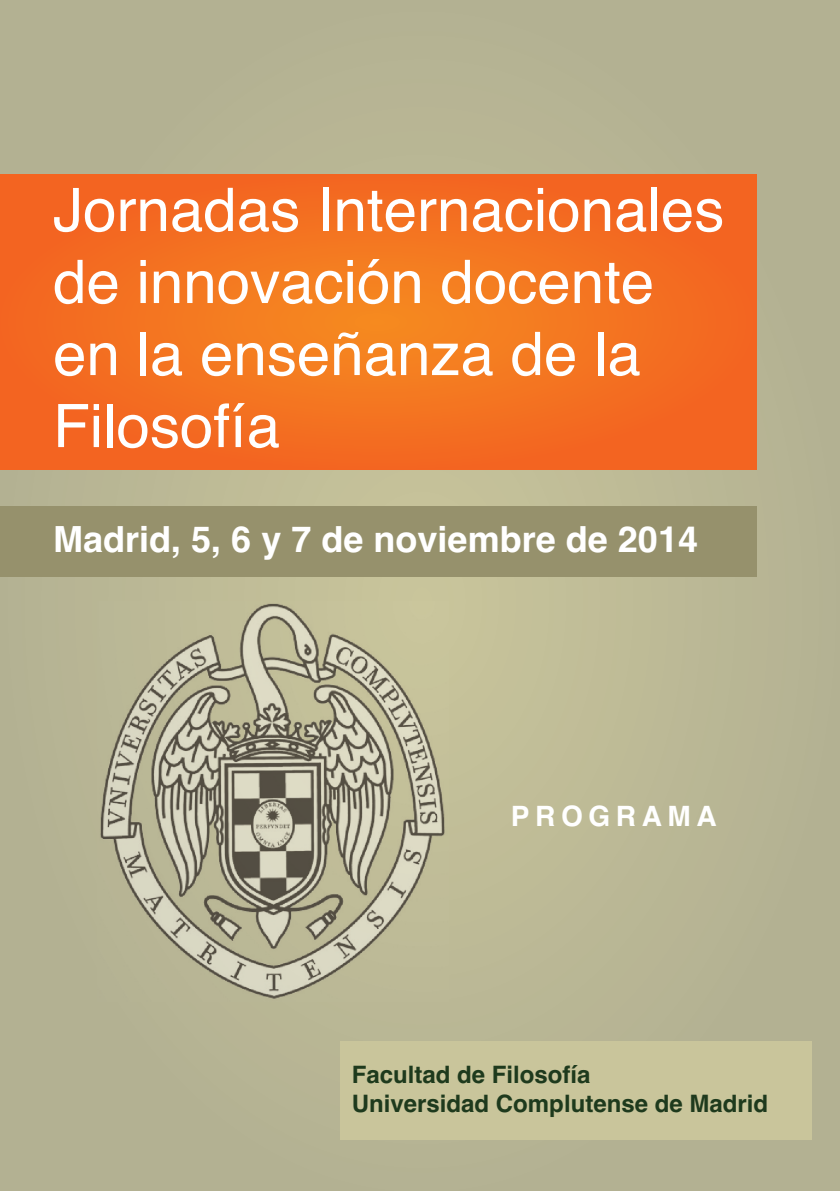
<style>
.page{position:relative;width:840px;height:1191px;background:#fff}
.page>*{position:absolute;margin:0;border:0;box-sizing:border-box;transform-origin:0 0}
.t1{font:60px/72px "Helvetica";color:#fff}
.t2{font:700 36px "Helvetica";color:#fff}
.t3{font:700 28px "Helvetica";letter-spacing:.2em;color:#fff}
.t4{font:700 24px/28.8px "Helvetica";color:#1e3a1d}
</style>
<div class="page">
<div style="left:0;top:0;width:839px;height:1191px;background:linear-gradient(to right,#b6b393,#b9b694)"></div>
<svg style="left:0;top:174px;width:756px;height:295px;background:#f36e20"></svg>
<div style="left:0;top:506px;width:756px;height:70px;background:#96916c"></div>
<div style="left:340px;top:1042px;width:471px;height:98px;background:#c9c59b"></div>
<img style="left:97px;top:601px;width:351px;height:400px">
<p class="t1" style="left:53px;top:174px;width:672px">Jornadas Internacionales de innovación docente en la enseñanza de la<br>Filosofía</p>
<p class="t2" style="left:53px;top:518px;width:646px">Madrid, 5, 6 y 7 de noviembre de 2014</p>
<p class="t3" style="left:510px;top:799px;width:207px">PROGRAMA</p>
<p class="t4" style="left:351px;top:1060px;width:418px">Facultad de Filosofía<br>Universidad Complutense de Madrid</p>
</div>
